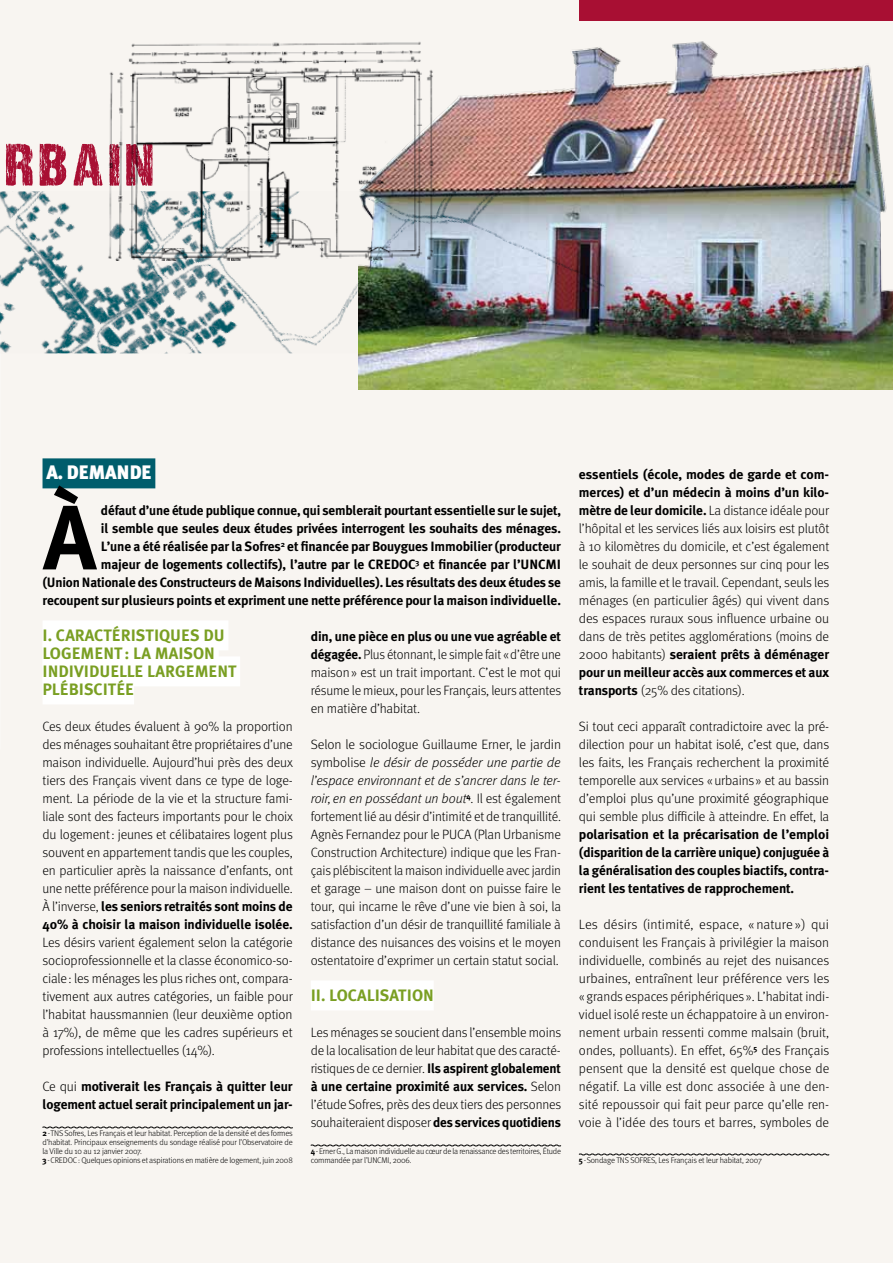
<style>
.page{position:relative;width:893px;height:1263px;background:#f8f5f1}
.page>*{position:absolute;margin:0;border:0;box-sizing:border-box;transform-origin:0 0}
.t1{font:700 91.2px "Meta Plus";color:#000}
.t2{font:900 60px "DCC Sharp Distress";letter-spacing:.08em;color:#a80f33}
.t3{font:900 19.5px "Meta Plus";letter-spacing:-.02em;color:#fff}
.t4{font:700 16.5px/18px "Meta Plus";letter-spacing:.17em;color:#7a9f23}
.t5{font:300 13.5px/18px "Meta";letter-spacing:-.01em;color:#000;text-align:justify}
.t6{font:700 13.5px/18px "Meta Plus";letter-spacing:-.01em;color:#000}
.t7{font:italic 300 13.5px/18px "Meta OT";letter-spacing:-.01em;color:#000;text-align:justify}
.t8{font:300 8.25px/9px "Meta";letter-spacing:-.02em;color:#000}
.s1{font-family:"Meta Plus";font-weight:700}
.s2{font-family:"Meta";font-style:normal}
.s3{font-family:"Meta";font-weight:300}
</style>
<div class="page">
<div style="left:43px;top:458px;width:112px;height:30px;background:#005d6c"></div>
<div style="left:43px;top:620px;width:185px;height:30px;background:#fff"></div>
<div style="left:43px;top:638px;width:176px;height:30px;background:#fff"></div>
<div style="left:43px;top:656px;width:197px;height:30px;background:#fff"></div>
<div style="left:43px;top:674px;width:91px;height:30px;background:#fff"></div>
<svg style="left:42px;top:1126px;width:251px;height:3px"></svg>
<div style="left:311px;top:980px;width:123px;height:30px;background:#fff"></div>
<svg style="left:310px;top:1144px;width:251px;height:3px"></svg>
<svg style="left:578px;top:1153px;width:252px;height:3px"></svg>
<img style="left:358px;top:41px;width:535px;height:348px">
<img style="left:108px;top:41px;width:327px;height:150px">
<img style="left:0;top:191px;width:735px;height:162px">
<div style="left:579px;top:0;width:314px;height:21px;background:#a80f33"></div>
<h2 class="t2" style="left:5px;top:131px;width:150px">RBAIN</h2>
<h3 class="t3" style="left:47px;top:461px;width:107px">A. DEMANDE</h3>
<h1 class="t1" style="left:43px;top:485px;width:54px">À</h1>
<p class="t6" style="left:43px;top:502px;width:520px;text-align:right">défaut d’une étude publique connue, qui semblerait pourtant essentielle sur le sujet,<br>il semble que seules deux études privées interrogent les souhaits des ménages.<br>L’une a été réalisée par la Sofres<sup>2</sup> et financée par Bouygues Immobilier (producteur<br>majeur de logements collectifs), l’autre par le CREDOC<sup>3</sup> et financée par l’UN CMI<br>(U nion N ationale des Constructeurs de Maisons Individuelles). Les résultats des deux études se recoupent sur plusieurs points et expriment une nette préférence pour la maison individuelle.</p>
<p class="t4" style="left:43px;top:627px;width:34px">I. Carac</p>
<p class="t4" style="left:43px;top:627px;width:184px;text-indent:61px">téristiques d u logement :lamai</p>
<p class="t6" style="left:311px;top:628px;width:252px">din, une pièce en plus ou une vue agréable et</p>
<p class="t5" style="left:311px;top:646px;width:252px"><span class="s1">dégagée.</span> Plus étonnant, le simple fait «d’être une maison» est un trait important. C’est le mot qui résume le mieux, pour les Français, leurs attentes en matière d’habitat.</p>
<p class="t5" style="left:311px;top:736px;width:252px">Selon le sociologue Guillaume Erner, le jardin</p>
<p class="t7" style="left:311px;top:754px;width:252px"><span class="s2">symbolise</span> le désir de posséder une partie de l’espace environnant et de s’ancrer dans le ter&shy;roir, en en possédant un bout<sup>4</sup><span class="s2">. Il est également</span></p>
<p class="t5" style="left:311px;top:808px;width:252px">fortement lié au désir d’intimité et de tranquillité.<br>Agnès Fernandez pour le PUCA (Plan Urbanisme Construction Architecture) indique que les Fran&shy;çais plébiscitent la maison individuelle avec jardin et garage – une maison dont on puisse faire le tour, qui incarne le rêve d’une vie bien à soi, la satisfaction d’un désir de tranquillité familiale à distance des nuisances des voisins et le moyen ostentatoire d’exprimer un certain statut social.</p>
<p class="t4" style="left:311px;top:987px;width:25px">II. Loca</p>
<p class="t4" style="left:367px;top:987px;width:68px">lisation</p>
<p class="t5" style="left:311px;top:1024px;width:252px">Les ménages se soucient dans l’ensemble moins de la localisation de leur habitat que des caracté-</p>
<p class="t6" style="left:311px;top:1060px;width:252px"><span class="s3">ristiques de ce dernier.</span> Ils aspirent globalement à une certaine proximité aux services. <span class="s3">Selon</span></p>
<p class="t5" style="left:311px;top:1096px;width:252px">l’étude Sofres, près des deux tiers des personnes souhaiteraient disposer <span class="s1">des services quotidiens</span></p>
<p class="t8" style="left:311px;top:1147px;width:252px"><span class="s1">4</span> -Erner G., La maison individuelle au cœur de la renaissance des territoires, Étude commandée par l’UNCMI, 2006.</p>
<p class="t4" style="left:184px;top:645px;width:33px">son</p>
<p class="t4" style="left:43px;top:663px;width:193px;text-indent:57px">uelle largement plébiscitée</p>
<p class="t5" style="left:43px;top:718px;width:252px">Ces deux études évaluent à 90% la proportion des ménages souhaitant être propriétaires d’une maison individuelle. Aujourd’hui près des deux tiers des Français vivent dans ce type de loge&shy;ment. La période de la vie et la structure fami&shy;liale sont des facteurs importants pour le choix du logement: jeunes et célibataires logent plus souvent en appartement tandis que les couples, en particulier après la naissance d’enfants, ont une nette préférence pour la maison individuelle.</p>
<p class="t6" style="left:43px;top:898px;width:252px"><span class="s3">À l’inverse,</span> les seniors retraités sont moins de<br>40% à choisir la maison individuelle isolée.</p>
<p class="t5" style="left:43px;top:934px;width:252px">Les désirs varient également selon la catégorie socioprofessionnelle et la classe économico-so&shy;ciale: les ménages les plus riches ont, compara&shy;tivement aux autres catégories, un faible pour l’habitat haussmannien (leur deuxième option à 17%), de même que les cadres supérieurs et professions intellectuelles (14%).</p>
<p class="t6" style="left:43px;top:1078px;width:252px"><span class="s3">Ce qui</span> motiverait les Français à quitter leur logement actuel serait principalement un jar-</p>
<p class="t8" style="left:43px;top:1129px;width:252px"><span class="s1">2</span> -TNS Sofres, Les Français et leur habitat. Perception de la densité et des formes d’habitat. Principaux enseignements du sondage réalisé pour l’Observatoire de la Ville du 10 au 12 janvier 2007.<br><span class="s1">3</span> -CREDOC: Quelques opinions et aspirations en matière de logement, juin 2008</p>
<p class="t4" style="left:43px;top:663px;width:25px">individ</p>
<p class="t6" style="left:579px;top:466px;width:252px;text-align:justify">essentiels (école, modes de garde et com&shy;merces) et d’un médecin à moins d’un kilo&shy;mètre de leur domicile. <span class="s3">La distance idéale pour</span></p>
<p class="t5" style="left:579px;top:520px;width:252px">l’hôpital et les services liés aux loisirs est plutôt à 10 kilomètres du domicile, et c’est également le souhait de deux personnes sur cinq pour les amis, la famille et le travail. Cependant, seuls les ménages (en particulier âgés) qui vivent dans des espaces ruraux sous influence urbaine ou dans de très petites agglomérations (moins de</p>
<p class="t6" style="left:579px;top:646px;width:252px"><span class="s3">2000 habitants)</span> seraient prêts à déménager pour un meilleur accès aux commerces et aux</p>
<p class="t5" style="left:579px;top:682px;width:167px"><span class="s1">transports</span> (25% des citations).</p>
<p class="t5" style="left:579px;top:718px;width:252px">Si tout ceci apparaît contradictoire avec la pré&shy;dilection pour un habitat isolé, c’est que, dans les faits, les Français recherchent la proximité temporelle aux services «urbains» et au bassin d’emploi plus qu’une proximité géographique qui semble plus difficile à atteindre. En effet, la</p>
<p class="t6" style="left:579px;top:826px;width:252px;text-align:justify">polarisation et la précarisation de l’emploi (disparition de la carrière unique) conjuguée à la généralisation des couples biactifs, contra&shy;rient les tentatives de rapprochement.</p>
<p class="t5" style="left:579px;top:916px;width:252px">Les désirs (intimité, espace, « nature ») qui conduisent les Français à privilégier la maison individuelle, combinés au rejet des nuisances urbaines, entraînent leur préférence vers les «grands espaces périphériques». L’habitat indi&shy;viduel isolé reste un échappatoire à un environ&shy;nement urbain ressenti comme malsain (bruit, ondes, polluants). En effet, 65%<sup>5</sup> des Français pensent que la densité est quelque chose de négatif. La ville est donc associée à une den&shy;sité repoussoir qui fait peur parce qu’elle ren&shy;voie à l’idée des tours et barres, symboles de</p>
<p class="t8" style="left:579px;top:1156px;width:184px"><span class="s1">5</span> -Sondage TNS SOFRES, Les Français et leur habitat, 2007</p>
</div>
